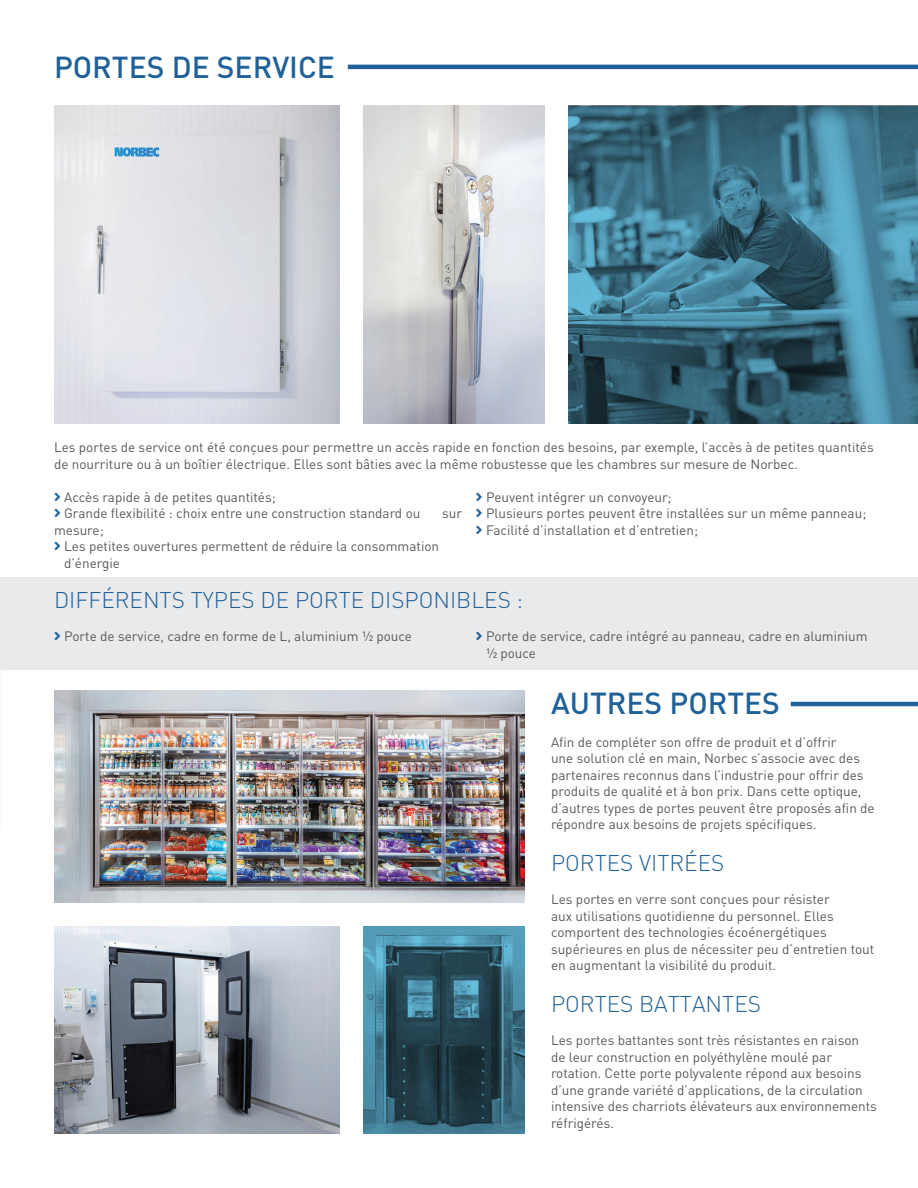
<style>
.page{position:relative;width:918px;height:1188px;background:#fff}
.page>*{position:absolute;margin:0;border:0;box-sizing:border-box;transform-origin:0 0}
.t1{font:500 30px "DIN";color:#206199}
.t2{font:300 22.5px "DIN";color:#206199}
.t3{font:13.5px/16.5px "DINOT";color:#57585a}
</style>
<div class="page">
<div style="left:0;top:578px;width:918px;height:92px;background:#e9eaeb"></div>
<img style="left:54px;top:106px;width:285px;height:317px">
<img style="left:363px;top:106px;width:181px;height:317px">
<img style="left:54px;top:690px;width:471px;height:212px">
<img style="left:54px;top:926px;width:285px;height:208px">
<svg style="left:363px;top:926px;width:162px;height:208px;background:#336071"></svg>
<svg style="left:568px;top:106px;width:350px;height:317px;background:#3b6f84"></svg>
<hr style="left:348px;top:65px;width:570px;height:4px;background:#206199">
<hr style="left:791px;top:702px;width:127px;height:4px;background:#206199">
<h1 class="t1" style="left:54px;top:48px;width:283px">PORTES DE SERVICE</h1>
<p class="t3" style="left:54px;top:439px;width:821px">Les portes de service ont été conçues pour permettre un accès rapide en fonction des besoins, par exemple, l’accès à de petites quantités de nourriture ou à un boîtier électrique. Elles sont bâties avec la même robustesse que les chambres sur mesure de Norbec.</p>
<p class="t3" style="left:64px;top:488px;width:358px">Accès rapide à de petites quantités;<br>Grande flexibilité : choix entre une construction standard ou</p>
<p class="t3" style="left:486px;top:488px;width:382px">Peuvent intégrer un convoyeur;<br>Plusieurs portes peuvent être installées sur un même panneau;<br>Facilité d’installation et d’entretien;</p>
<p class="t3" style="left:442px;top:505px;width:21px">sur</p>
<p class="t3" style="left:64px;top:521px;width:377px;text-indent:-10px">mesure;<br>Les petites ouvertures permettent de réduire la consommation d’énergie</p>
<h2 class="t2" style="left:54px;top:586px;width:471px">DIFFÉRENTS TYPES DE PORTE DISPONIBLES :</h2>
<p class="t3" style="left:64px;top:628px;width:350px">Porte de service, cadre en forme de L, aluminium ½ pouce</p>
<p class="t3" style="left:486px;top:628px;width:383px">Porte de service, cadre intégré au panneau, cadre en aluminium ½ pouce</p>
<h1 class="t1" style="left:551px;top:684px;width:230px">AUTRES PORTES</h1>
<p class="t3" style="left:551px;top:733px;width:325px">Afin de compléter son offre de produit et d’offrir<br>une solution clé en main, Norbec s’associe avec des partenaires reconnus dans l’industrie pour offrir des produits de qualité et à bon prix. Dans cette optique, d’autres types de portes peuvent être proposés afin de répondre aux besoins de projets spécifiques.</p>
<h2 class="t2" style="left:551px;top:849px;width:175px">PORTES VITRÉES</h2>
<p class="t3" style="left:551px;top:891px;width:325px">Les portes en verre sont conçues pour résister<br>aux utilisations quotidienne du personnel. Elles comportent des technologies écoénergétiques supérieures en plus de nécessiter peu d’entretien tout en augmentant la visibilité du produit.</p>
<h2 class="t2" style="left:551px;top:990px;width:212px">PORTES BATTANTES</h2>
<p class="t3" style="left:551px;top:1032px;width:327px">Les portes battantes sont très résistantes en raison de leur construction en polyéthylène moulé par rotation. Cette porte polyvalente répond aux besoins d’une grande variété d’applications, de la circulation intensive des charriots élévateurs aux environnements réfrigérés.</p>
</div>
